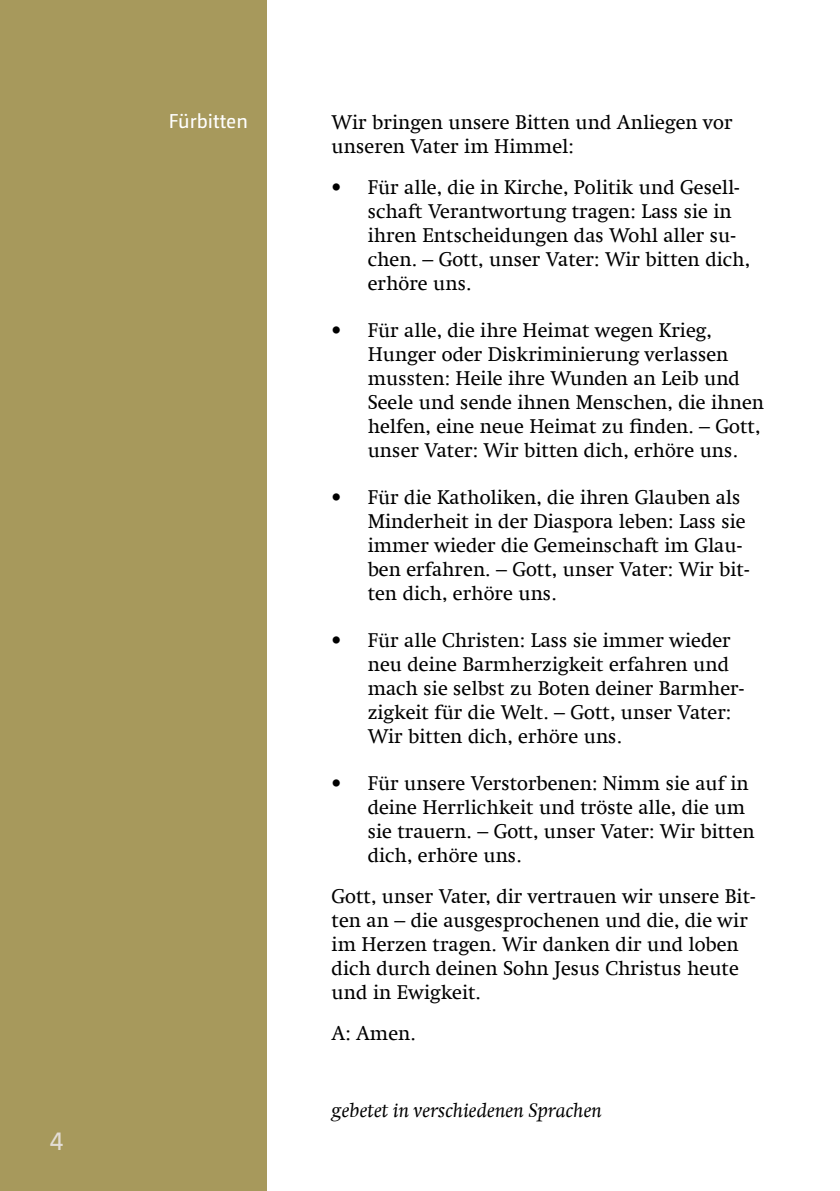
<style>
.page{position:relative;width:840px;height:1191px;background:#fff}
.page>*{position:absolute;margin:0;border:0;box-sizing:border-box;transform-origin:0 0}
.t1{font:27.2px "Camingo Dos Pro";color:#e3ddd5}
.t2{font:20px/24px "Swift Com";color:#000}
.t3{font:italic 20px "Swift Com";color:#000}
.t4{font:20px "Camingo Dos Pro";color:#fff}
</style>
<div class="page">
<div style="left:0;top:0;width:266px;height:1191px;background:#a7995c"></div>
<h1 class="t1" style="left:49px;top:1122px;width:16px">4</h1>
<p class="t4" style="left:169px;top:110px;width:81px">Fürbitten</p>
<p class="t2" style="left:331px;top:110px;width:402px">Wir bringen unsere Bitten und Anliegen vor unseren Vater im Himmel:</p>
<p class="t2" style="left:367px;top:175px;width:384px;text-indent:-36px">• Für alle, die in Kirche, Politik und Gesell&shy;schaft Verantwortung tragen: Lass sie in ihren Entscheidungen das Wohl aller su&shy;chen. – Gott, unser Vater: Wir bitten dich, erhöre uns.</p>
<p class="t2" style="left:367px;top:318px;width:398px;text-indent:-36px">• Für alle, die ihre Heimat wegen Krieg, Hunger oder Diskriminierung verlassen mussten: Heile ihre Wunden an Leib und Seele und sende ihnen Menschen, die ihnen helfen, eine neue Heimat zu finden. – Gott, unser Vater: Wir bitten dich, erhöre uns.</p>
<p class="t2" style="left:367px;top:485px;width:383px;text-indent:-36px">• Für die Katholiken, die ihren Glauben als Minderheit in der Diaspora leben: Lass sie immer wieder die Gemeinschaft im Glau&shy;ben erfahren. – Gott, unser Vater: Wir bit&shy;ten dich, erhöre uns.</p>
<p class="t2" style="left:367px;top:628px;width:378px;text-indent:-36px">• Für alle Christen: Lass sie immer wieder neu deine Barmherzigkeit erfahren und mach sie selbst zu Boten deiner Barmher&shy;zigkeit für die Welt. – Gott, unser Vater:<br>Wir bitten dich, erhöre uns.</p>
<p class="t2" style="left:367px;top:771px;width:388px;text-indent:-36px">• Für unsere Verstorbenen: Nimm sie auf in deine Herrlichkeit und tröste alle, die um sie trauern. – Gott, unser Vater: Wir bitten dich, erhöre uns.</p>
<p class="t2" style="left:331px;top:884px;width:425px">Gott, unser Vater, dir vertrauen wir unsere Bit&shy;ten an – die ausgesprochenen und die, die wir im Herzen tragen. Wir danken dir und loben dich durch deinen Sohn Jesus Christus heute und in Ewigkeit.</p>
<p class="t2" style="left:331px;top:1021px;width:86px">A: Amen.</p>
<p class="t3" style="left:331px;top:1098px;width:272px">gebetet in verschiedenen Sprachen</p>
</div>
